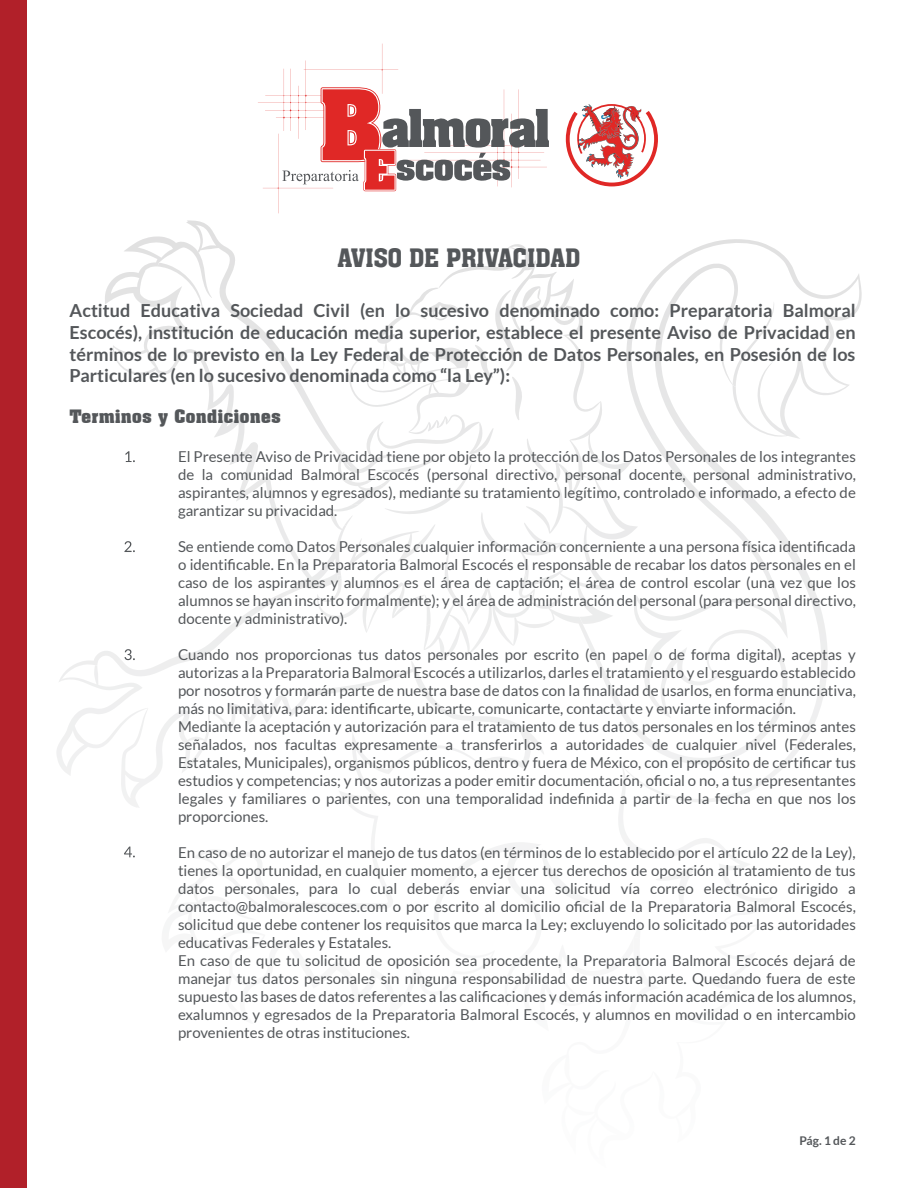
<style>
.page{position:relative;width:918px;height:1188px;background:#fff}
.page>*{position:absolute;margin:0;border:0;box-sizing:border-box;transform-origin:0 0}
.t1{font:500 27.6px "Aachen DEE";color:#54575a}
.t2{font:700 18px/21.6px "Lato";color:#54575a;text-align:justify}
.t3{font:700 18px "Aachen BT";color:#54575a}
.t4{font:15px/18px "Lato";color:#54575a;text-align:justify}
.t5{font:700 12px "Lato";color:#54575a}
</style>
<div class="page">
<svg style="left:596px;top:263px;width:251px;height:633px"></svg>
<svg style="left:656px;top:864px;width:41px;height:32px"></svg>
<svg style="left:542px;top:848px;width:58px;height:5px"></svg>
<svg style="left:177px;top:853px;width:464px;height:43px"></svg>
<svg style="left:186px;top:222px;width:151px;height:231px"></svg>
<svg style="left:220px;top:872px;width:56px;height:24px"></svg>
<svg style="left:416px;top:676px;width:128px;height:92px"></svg>
<svg style="left:62px;top:696px;width:247px;height:102px"></svg>
<svg style="left:62px;top:242px;width:260px;height:437px"></svg>
<svg style="left:337px;top:244px;width:282px;height:417px"></svg>
<svg style="left:566px;top:104px;width:92px;height:82px"></svg>
<svg style="left:258px;top:44px;width:291px;height:169px"></svg>
<div style="left:0;top:0;width:27px;height:1188px;background:#b12029"></div>
<svg style="left:125px;top:451px;width:10px;height:11px"></svg>
<svg style="left:124px;top:541px;width:11px;height:11px"></svg>
<svg style="left:124px;top:649px;width:11px;height:11px"></svg>
<svg style="left:124px;top:847px;width:11px;height:10px"></svg>
<h1 class="t1" style="left:338px;top:243px;width:244px">AVISO DE PRIVACIDAD</h1>
<p class="t2" style="left:70px;top:300px;width:787px">Actitud Educativa Sociedad Civil (en lo sucesivo denominado como: Preparatoria Balmoral Escocés), institución de educación media superior, establece el presente Aviso de Privacidad en términos de lo previsto en la Ley Federal de Protección de Datos Personales, en Posesión de los Particulares (en lo sucesivo denominada como “la Ley”):</p>
<p class="t3" style="left:70px;top:405px;width:213px">Terminos y Condiciones</p>
<p class="t4" style="left:178px;top:447px;width:679px">El Presente Aviso de Privacidad tiene por objeto la protección de los Datos Personales de los integrantes de la comunidad Balmoral Escocés (personal directivo, personal docente, personal administrativo, aspirantes, alumnos y egresados), mediante su tratamiento legítimo, controlado e informado, a efecto de garantizar su privacidad.</p>
<p class="t4" style="left:178px;top:537px;width:679px">Se entiende como Datos Personales cualquier información concerniente a una persona física identificada o identificable. En la Preparatoria Balmoral Escocés el responsable de recabar los datos personales en el caso de los aspirantes y alumnos es el área de captación; el área de control escolar (una vez que los alumnos se hayan inscrito formalmente); y el área de administración del personal (para personal directivo, docente y administrativo).</p>
<p class="t4" style="left:178px;top:645px;width:679px;text-align:left">Cuando nos proporcionas tus datos personales por escrito (en papel o de forma digital), aceptas y autorizas a la Preparatoria Balmoral Escocés a utilizarlos, darles el tratamiento y el resguardo establecido por nosotros y formarán parte de nuestra base de datos con la finalidad de usarlos, en forma enunciativa, más no limitativa, para: identificarte, ubicarte, comunicarte, contactarte y enviarte información.<br>Mediante la aceptación y autorización para el tratamiento de tus datos personales en los términos antes señalados, nos facultas expresamente a transferirlos a autoridades de cualquier nivel (Federales, Estatales, Municipales), organismos públicos, dentro y fuera de México, con el propósito de certificar tus estudios y competencias; y nos autorizas a poder emitir documentación, oficial o no, a tus representantes legales y familiares o parientes, con una temporalidad indefinida a partir de la fecha en que nos los proporciones.</p>
<p class="t4" style="left:178px;top:843px;width:679px;text-align:left">En caso de no autorizar el manejo de tus datos (en términos de lo establecido por el artículo 22 de la Ley), tienes la oportunidad, en cualquier momento, a ejercer tus derechos de oposición al tratamiento de tus datos personales, para lo cual deberás enviar una solicitud vía correo electrónico dirigido a contacto@balmoralescoces.com o por escrito al domicilio oficial de la Preparatoria Balmoral Escocés, solicitud que debe contener los requisitos que marca la Ley; excluyendo lo solicitado por las autoridades educativas Federales y Estatales.<br>En caso de que tu solicitud de oposición sea procedente, la Preparatoria Balmoral Escocés dejará de manejar tus datos personales sin ninguna responsabilidad de nuestra parte. Quedando fuera de este supuesto las bases de datos referentes a las calificaciones y demás información académica de los alumnos, exalumnos y egresados de la Preparatoria Balmoral Escocés, y alumnos en movilidad o en intercambio provenientes de otras instituciones.</p>
<p class="t5" style="left:799px;top:1133px;width:58px">Pág. 1 de 2</p>
</div>
